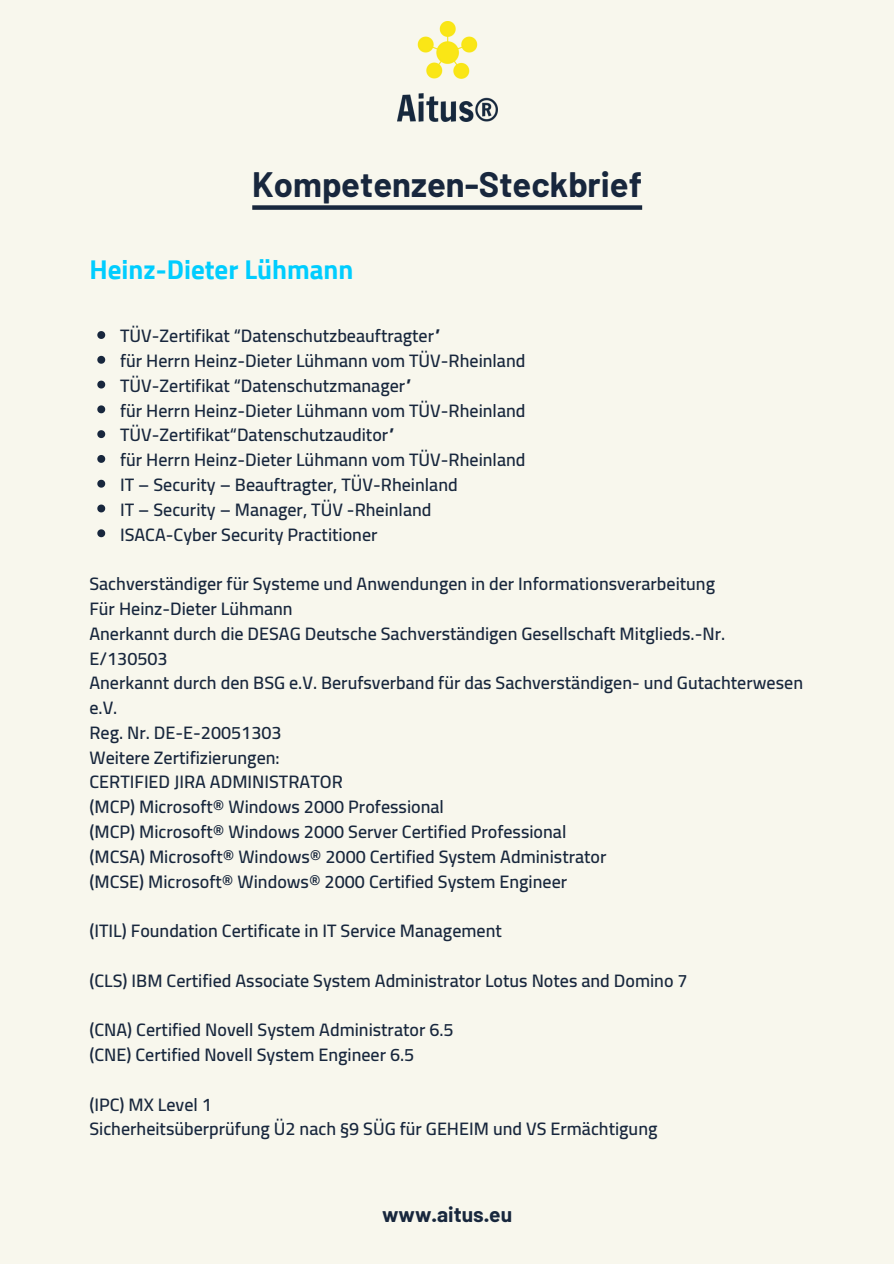
<style>
.page{position:relative;width:894px;height:1264px;background:#fff}
.page>*{position:absolute;margin:0;border:0;box-sizing:border-box;transform-origin:0 0}
.t1{font:700 34.5px "Barlow";color:#18273d}
.t2{font:700 27px "Cairo";color:#00cdff}
.t3{font:700 21px "Barlow";color:#18273d}
.t4{font:600 18px/24.8px "Cairo";color:#18273d}
</style>
<div class="page">
<div style="left:0;top:0;width:893px;height:1263px;background:#f8f7ed"></div>
<img style="left:397px;top:21px;width:100px;height:100px">
<svg style="left:97px;top:331px;width:8px;height:8px"></svg>
<svg style="left:97px;top:356px;width:8px;height:8px"></svg>
<svg style="left:97px;top:380px;width:8px;height:8px"></svg>
<svg style="left:97px;top:405px;width:8px;height:8px"></svg>
<svg style="left:97px;top:430px;width:8px;height:8px"></svg>
<svg style="left:97px;top:455px;width:8px;height:8px"></svg>
<svg style="left:97px;top:480px;width:8px;height:7px"></svg>
<svg style="left:97px;top:504px;width:8px;height:8px"></svg>
<svg style="left:97px;top:529px;width:8px;height:8px"></svg>
<div style="left:252px;top:205px;width:390px;height:5px;background:#18273d"></div>
<p class="t1" style="left:252px;top:163px;width:391px">Kompetenzen-Steckbrief</p>
<p class="t2" style="left:89px;top:254px;width:265px">Heinz-Dieter Lühmann</p>
<p class="t4" style="left:120px;top:324px;width:322px">TÜV-Zertifikat “Datenschutzbeauftragter”</p>
<p class="t4" style="left:120px;top:348px;width:407px">für Herrn Heinz-Dieter Lühmann vom TÜV-Rheinland</p>
<p class="t4" style="left:120px;top:373px;width:294px">TÜV-Zertifikat “Datenschutzmanager”</p>
<p class="t4" style="left:120px;top:398px;width:407px">für Herrn Heinz-Dieter Lühmann vom TÜV-Rheinland</p>
<p class="t4" style="left:120px;top:423px;width:277px">TÜV-Zertifikat“Datenschutzauditor”</p>
<p class="t4" style="left:120px;top:447px;width:407px">für Herrn Heinz-Dieter Lühmann vom TÜV-Rheinland</p>
<p class="t4" style="left:120px;top:472px;width:339px">IT – Security – Beauftragter, TÜV-Rheinland</p>
<p class="t4" style="left:120px;top:497px;width:313px">IT – Security – Manager, TÜV -Rheinland</p>
<p class="t4" style="left:120px;top:522px;width:259px">ISACA-Cyber Security Practitioner</p>
<p class="t4" style="left:89px;top:571px;width:627px">Sachverständiger für Systeme und Anwendungen in der Informationsverarbeitung</p>
<p class="t4" style="left:89px;top:596px;width:205px">Für Heinz-Dieter Lühmann</p>
<p class="t4" style="left:89px;top:621px;width:637px">Anerkannt durch die DESAG Deutsche Sachverständigen Gesellschaft Mitglieds.-Nr.<br>E/130503</p>
<p class="t4" style="left:89px;top:670px;width:715px">Anerkannt durch den BSG e.V. Berufsverband für das Sachverständigen- und Gutachterwesen e.V.</p>
<p class="t4" style="left:89px;top:720px;width:194px">Reg. Nr. DE-E-20051303</p>
<p class="t4" style="left:89px;top:745px;width:192px">Weitere Zertifizierungen:</p>
<p class="t4" style="left:89px;top:769px;width:255px">CERTIFIED JIRA ADMINISTRATOR</p>
<p class="t4" style="left:89px;top:794px;width:356px">(MCP) Microsoft® Windows 2000 Professional</p>
<p class="t4" style="left:89px;top:819px;width:478px">(MCP) Microsoft® Windows 2000 Server Certified Professional</p>
<p class="t4" style="left:89px;top:844px;width:518px">(MCSA) Microsoft® Windows® 2000 Certified System Administrator</p>
<p class="t4" style="left:89px;top:869px;width:479px">(MCSE) Microsoft® Windows® 2000 Certified System Engineer</p>
<p class="t4" style="left:89px;top:918px;width:414px">(ITIL) Foundation Certificate in IT Service Management</p>
<p class="t4" style="left:89px;top:968px;width:599px">(CLS) IBM Certified Associate System Administrator Lotus Notes and Domino 7</p>
<p class="t4" style="left:89px;top:1017px;width:365px">(CNA) Certified Novell System Administrator 6.5</p>
<p class="t4" style="left:89px;top:1042px;width:326px">(CNE) Certified Novell System Engineer 6.5</p>
<p class="t4" style="left:89px;top:1091px;width:124px">(IPC) MX Level 1</p>
<p class="t4" style="left:89px;top:1116px;width:569px">Sicherheitsüberprüfung Ü2 nach §9 SÜG für GEHEIM und VS Ermächtigung</p>
<p class="t3" style="left:382px;top:1200px;width:132px">www.aitus.eu</p>
</div>
